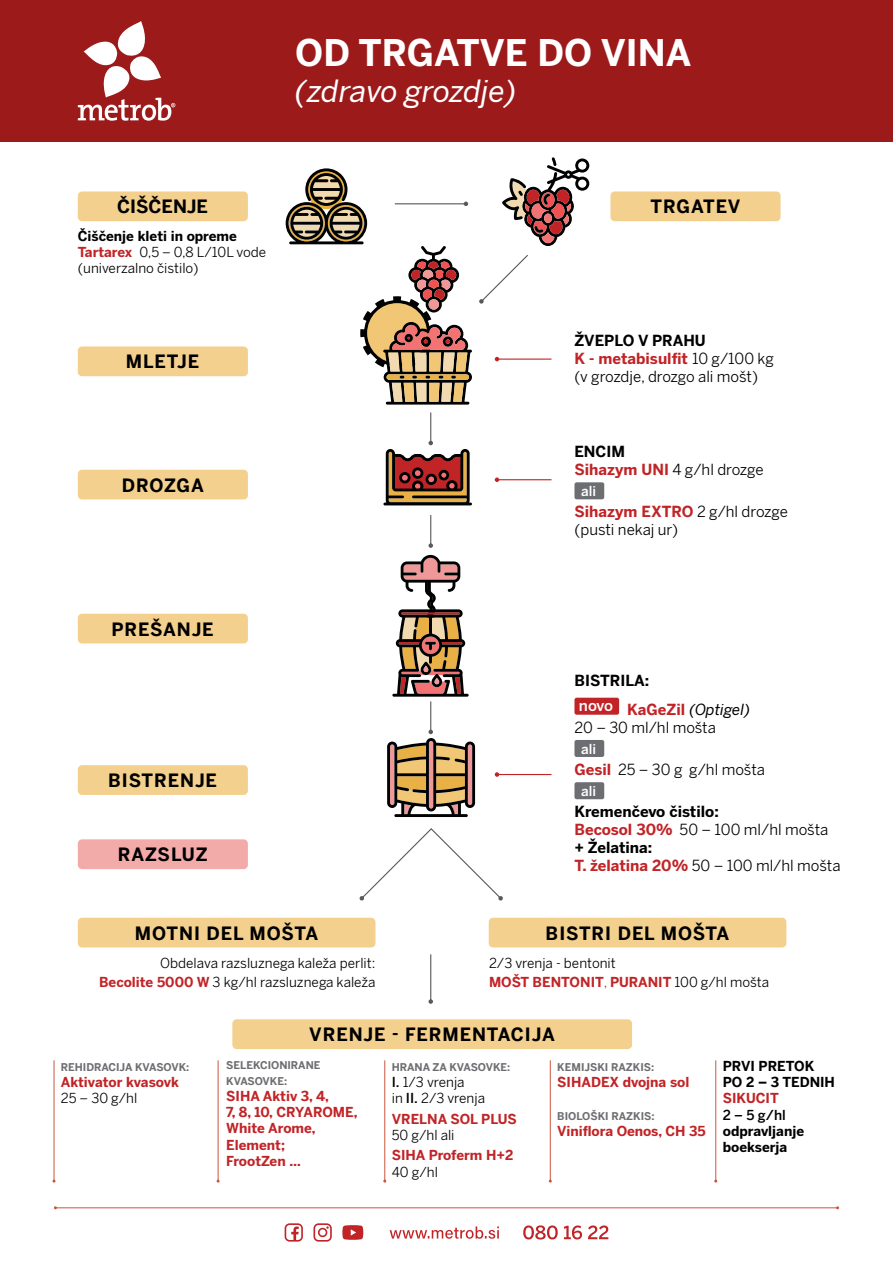
<style>
.page{position:relative;width:893px;height:1263px;background:#fff}
.page>*{position:absolute;margin:0;border:0;box-sizing:border-box;transform-origin:0 0}
.t1{font:700 36px "Benton Sans";color:#fff}
.t2{font:italic 30px "Benton Sans";letter-spacing:-.02em;color:#fff}
.t3{font:700 18px "Benton Sans";letter-spacing:.05em;color:#000}
.t4{font:700 18px "Benton Sans";color:#000}
.t5{font:15px/18px "Benton Sans";color:#000}
.t6{font:700 15px/28.5px "Benton Sans";color:#000}
.t7{font:15px/18px "Benton Sans";letter-spacing:-.02em;color:#000}
.t8{font:13.5px/16.2px "Benton Sans";color:#000}
.t9{font:700 13.5px/16.2px "Benton Sans";color:#c12427}
.t10{font:700 13.5px/16.2px "Benton Sans";color:#000}
.t11{font:500 13.5px "Benton Sans";color:#fff}
.t12{font:500 13.5px "Benton Sans";color:#000}
.t13{font:700 10.5px/16.2px "Benton Sans";color:#6d6e71}
.s1{font-weight:700}
.s2{font-weight:700;color:#c12427}
.s3{color:#c12427}
.s4{font-weight:400;font-style:italic}
.s5{font-weight:500}
</style>
<div class="page">
<div style="left:0;top:0;width:893px;height:142px;background:#9d1a1b"></div>
<svg style="left:502px;top:157px;width:87px;height:89px"></svg>
<svg style="left:392px;top:555px;width:77px;height:142px"></svg>
<div style="left:610px;top:191px;width:171px;height:30px;background:#f4d08e;border-radius:4px"></div>
<div style="left:78px;top:191px;width:170px;height:30px;background:#f4d08e;border-radius:4px"></div>
<div style="left:78px;top:346px;width:170px;height:30px;background:#f4d08e;border-radius:4px"></div>
<div style="left:78px;top:470px;width:170px;height:29px;background:#f4d08e;border-radius:4px"></div>
<div style="left:78px;top:614px;width:170px;height:29px;background:#f4d08e;border-radius:4px"></div>
<div style="left:78px;top:765px;width:170px;height:30px;background:#f4d08e;border-radius:4px"></div>
<div style="left:78px;top:839px;width:170px;height:30px;background:#f3aba9;border-radius:4px"></div>
<div style="left:78px;top:918px;width:297px;height:29px;background:#f4d08e;border-radius:4px"></div>
<div style="left:232px;top:1019px;width:400px;height:30px;background:#f4d08e;border-radius:4px"></div>
<div style="left:489px;top:918px;width:297px;height:29px;background:#f4d08e;border-radius:4px"></div>
<div style="left:574px;top:482px;width:30px;height:17px;background:#6d6e71;border-radius:2px"></div>
<div style="left:574px;top:698px;width:45px;height:17px;background:#c12427;border-radius:2px"></div>
<div style="left:574px;top:740px;width:30px;height:17px;background:#6d6e71;border-radius:2px"></div>
<div style="left:574px;top:782px;width:30px;height:17px;background:#6d6e71;border-radius:2px"></div>
<svg style="left:286px;top:168px;width:186px;height:237px"></svg>
<hr style="left:430px;top:412px;width:1px;height:31px;background:#58595b">
<svg style="left:383px;top:441px;width:89px;height:64px"></svg>
<hr style="left:430px;top:515px;width:1px;height:31px;background:#58595b">
<svg style="left:428px;top:543px;width:5px;height:5px"></svg>
<hr style="left:430px;top:701px;width:1px;height:31px;background:#58595b">
<svg style="left:387px;top:730px;width:88px;height:87px"></svg>
<hr style="left:430px;top:954px;width:1px;height:47px;background:#58595b">
<svg style="left:428px;top:999px;width:5px;height:5px"></svg>
<hr style="left:54px;top:1060px;width:1px;height:121px;background:#ca553f">
<hr style="left:55px;top:1207px;width:783px;height:1px;background:#ca553f">
<hr style="left:218px;top:1060px;width:1px;height:121px;background:#ca553f">
<hr style="left:384px;top:1060px;width:1px;height:121px;background:#ca553f">
<hr style="left:550px;top:1060px;width:1px;height:121px;background:#ca553f">
<hr style="left:715px;top:1060px;width:1px;height:121px;background:#ca553f">
<svg style="left:359px;top:828px;width:144px;height:73px"></svg>
<hr style="left:497px;top:358px;width:54px;height:2px;background:#c12427">
<svg style="left:495px;top:357px;width:4px;height:4px"></svg>
<hr style="left:497px;top:479px;width:54px;height:1px;background:#c12427">
<svg style="left:495px;top:477px;width:4px;height:5px"></svg>
<hr style="left:497px;top:774px;width:54px;height:1px;background:#c12427">
<svg style="left:495px;top:772px;width:4px;height:5px"></svg>
<svg style="left:479px;top:254px;width:49px;height:50px"></svg>
<svg style="left:78px;top:21px;width:97px;height:100px"></svg>
<svg style="left:523px;top:1225px;width:85px;height:14px"></svg>
<svg style="left:390px;top:1226px;width:109px;height:13px"></svg>
<svg style="left:313px;top:1223px;width:19px;height:18px"></svg>
<svg style="left:342px;top:1225px;width:21px;height:15px"></svg>
<svg style="left:285px;top:1223px;width:18px;height:18px"></svg>
<h1 class="t1" style="left:295px;top:30px;width:398px">OD TRGATVE DO VINA</h1>
<h2 class="t2" style="left:295px;top:73px;width:223px">(zdravo grozdje)</h2>
<h3 class="t4" style="left:117px;top:196px;width:92px">ČIŠČENJE</h3>
<h3 class="t3" style="left:651px;top:196px;width:91px">TRGATEV</h3>
<p class="t8" style="left:78px;top:228px;width:190px"><span class="s1">Čiščenje kleti in opreme<br></span><span class="s2">Tartarex</span> 0,5 – 0,8 L/10L vode (univerzalno čistilo)</p>
<h3 class="t3" style="left:126px;top:351px;width:75px">MLETJE</h3>
<h3 class="t3" style="left:122px;top:474px;width:84px">DROZGA</h3>
<h3 class="t3" style="left:112px;top:618px;width:104px">PREŠANJE</h3>
<h3 class="t3" style="left:108px;top:769px;width:110px">BISTRENJE</h3>
<h3 class="t3" style="left:118px;top:843px;width:91px">RAZSLUZ</h3>
<h3 class="t3" style="left:135px;top:922px;width:185px">MOTNI DEL MOŠTA</h3>
<p class="t5" style="left:574px;top:331px;width:201px"><span class="s1">ŽVEPLO V PRAHU<br></span><span class="s2">K - metabisulfit</span> 10 g/100 kg (v grozdje, drozgo ali mošt)</p>
<p class="t7" style="left:574px;top:443px;width:191px"><span class="s1">ENCIM<br></span><span class="s2">Sihazym UNI</span> 4 g/hl drozge</p>
<p class="t11" style="left:581px;top:483px;width:16px">ali</p>
<p class="t5" style="left:574px;top:503px;width:215px"><span class="s2">Sihazym EXTRO</span> 2 g/hl drozge (pusti nekaj ur)</p>
<p class="t6" style="left:574px;top:667px;width:177px">BISTRILA:<br><sup>novo</sup> <span class="s3">KaGeZil</span> <span class="s4">(Optigel)</span></p>
<p class="t5" style="left:574px;top:718px;width:143px">20 – 30 ml/hl mošta</p>
<p class="t11" style="left:581px;top:740px;width:16px">ali</p>
<p class="t5" style="left:574px;top:760px;width:192px"><span class="s2">Gesil</span> 25 – 30 g g/hl mošta</p>
<p class="t11" style="left:581px;top:783px;width:16px">ali</p>
<p class="t5" style="left:574px;top:803px;width:268px"><span class="s1">Kremenčevo čistilo:<br></span><span class="s2">Becosol 30%</span> 50 – 100 ml/hl mošta <span class="s1">+ Želatina:<br></span><span class="s2">T. želatina 20%</span> 50 – 100 ml/hl mošta</p>
<h3 class="t3" style="left:546px;top:922px;width:185px">BISTRI DEL MOŠTA</h3>
<p class="t8" style="left:99px;top:953px;width:278px;line-height:19.5px;text-align:right">Obdelava razsluznega kaleža perlit:<br><span class="s2">Becolite 5000 W</span> 3 kg/hl razsluznega kaleža</p>
<p class="t8" style="left:489px;top:953px;width:282px;line-height:19.5px">2/3 vrenja - bentonit<br><span class="s2">MOŠT BENTONIT</span><span class="s3">,</span> <span class="s2">PURANIT</span> 100 g/hl mošta</p>
<p class="t13" style="left:61px;top:1059px;width:130px">REHIDRACIJA KVASOVK:</p>
<p class="t9" style="left:61px;top:1074px;width:120px">Aktivator kvasovk</p>
<p class="t8" style="left:61px;top:1090px;width:78px">25 – 30 g/hl</p>
<h3 class="t3" style="left:309px;top:1023px;width:247px">VRENJE - FERMENTACIJA</h3>
<p class="t13" style="left:226px;top:1057px;width:96px">SELEKCIONIRANE<br>KVASOVKE:</p>
<p class="t9" style="left:226px;top:1088px;width:133px">SIHA Aktiv 3, 4,<br>7, 8, 10, CRYAROME,<br>White Arome,<br>Element;<br>FrootZen …</p>
<p class="t13" style="left:392px;top:1059px;width:120px">HRANA ZA KVASOVKE:</p>
<p class="t8" style="left:392px;top:1074px;width:95px"><span class="s5">I.</span> 1/3 vrenja<br>in <span class="s5">II.</span> 2/3 vrenja</p>
<p class="t9" style="left:392px;top:1111px;width:126px">VRELNA SOL PLUS</p>
<p class="t8" style="left:392px;top:1127px;width:64px">50 g/hl ali</p>
<p class="t9" style="left:392px;top:1148px;width:123px">SIHA Proferm H+2</p>
<p class="t8" style="left:392px;top:1164px;width:48px">40 g/hl</p>
<p class="t13" style="left:557px;top:1059px;width:98px">KEMIJSKI RAZKIS:</p>
<p class="t9" style="left:557px;top:1074px;width:134px">SIHADEX dvojna sol</p>
<p class="t13" style="left:557px;top:1108px;width:99px">BIOLOŠKI RAZKIS:</p>
<p class="t9" style="left:557px;top:1123px;width:150px">Viniflora Oenos, CH 35</p>
<p class="t10" style="left:723px;top:1058px;width:114px">PRVI PRETOK<br>PO 2 – 3 TEDNIH</p>
<p class="t9" style="left:723px;top:1090px;width:58px">SIKUCIT</p>
<p class="t12" style="left:723px;top:1106px;width:65px">2 – 5 g/hl</p>
<p class="t10" style="left:723px;top:1123px;width:83px">odpravljanje boekserja</p>
</div>
